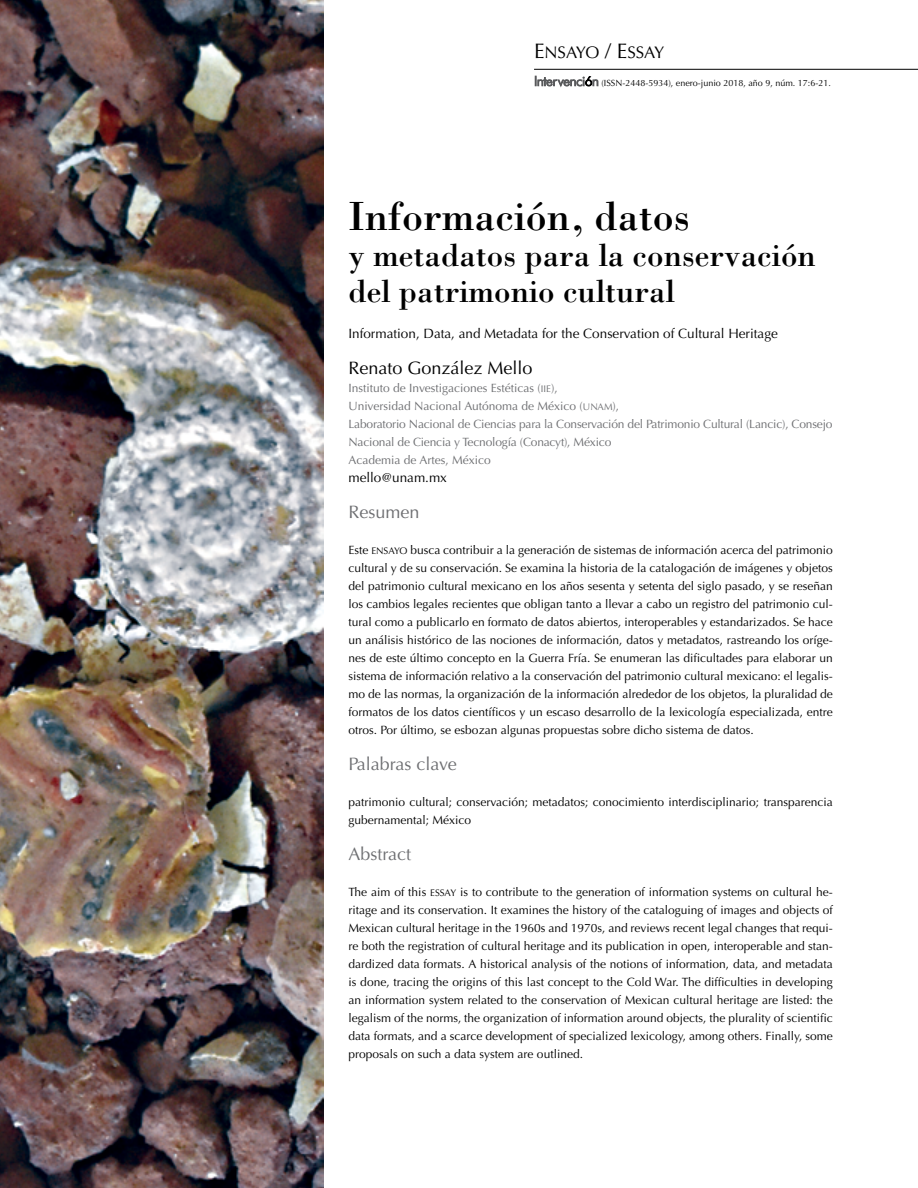
<style>
.page{position:relative;width:918px;height:1188px;background:#fff}
.page>*{position:absolute;margin:0;border:0;box-sizing:border-box;transform-origin:0 0}
.t1{font:42px "Bodoni Std";color:#000}
.t2{font:33px/36px "Bodoni Std";color:#000}
.t3{font:18px "Optima LT Std";color:#6d6e71}
.t4{font:18px "Optima LT Std";color:#000}
.t5{font:16.8px "Optima LT Std SC800";color:#000}
.t6{font:13.5px "Optima LT Std";color:#000}
.t7{font:12px/18px "Optima LT Std";color:#000;text-align:justify}
.t8{font:12px/18px "Optima LT Std";letter-spacing:-.015em;color:#6d6e71}
.t9{font:9px "Optima LT Std";color:#000}
.s1{font-size:21px}
.s2{font-family:"Futura BT";font-weight:300;font-size:13.5px;color:#58595b}
.s3{font-family:"Futura BT";font-weight:300;font-size:13.5px}
.s4{font-family:"Optima LT Std SC800";font-size:9.6px}
</style>
<div class="page">
<hr style="left:534px;top:69px;width:384px;height:1px;background:#000">
<svg style="left:535px;top:76px;width:64px;height:11px"></svg>
<img style="left:0;top:0;width:323px;height:1188px">
<h3 class="t5" style="left:534px;top:43px;width:132px"><span class="s1">E</span>NSAYO <span class="s1">/ E</span>SSAY</h3>
<p class="t9" style="left:534px;top:78px;width:298px"><span class="s2">Intervenci</span><span class="s3">ó</span><span class="s2">n</span> (ISSN-2448-5934), enero-junio 2018, año 9, núm. 17:6-21.</p>
<h1 class="t1" style="left:348px;top:190px;width:343px">Información, datos</h1>
<h2 class="t2" style="left:348px;top:236px;width:469px">y metadatos para la conservación del patrimonio cultural</h2>
<p class="t6" style="left:348px;top:326px;width:431px">Information, Data, and Metadata for the Conservation of Cultural Heritage</p>
<h3 class="t4" style="left:348px;top:357px;width:186px">Renato González Mello</h3>
<p class="t8" style="left:348px;top:379px;width:486px">Instituto de Investigaciones Estéticas (<span class="s4">IIE</span>),<br>Universidad Nacional Autónoma de México (<span class="s4">UNAM</span>),<br>Laboratorio Nacional de Ciencias para la Conservación del Patrimonio Cultural (Lancic), Consejo Nacional de Ciencia y Tecnología (Conacyt), México<br>Academia de Artes, México</p>
<p class="t6" style="left:348px;top:470px;width:100px">mello@unam.mx</p>
<h3 class="t3" style="left:348px;top:501px;width:73px">Resumen</h3>
<p class="t7" style="left:348px;top:541px;width:486px">Este <span class="s4">ENSAYO</span> busca contribuir a la generación de sistemas de información acerca del patrimonio cultural y de su conservación. Se examina la historia de la catalogación de imágenes y objetos del patrimonio cultural mexicano en los años sesenta y setenta del siglo pasado, y se reseñan los cambios legales recientes que obligan tanto a llevar a cabo un registro del patrimonio cul&shy;tural como a publicarlo en formato de datos abiertos, interoperables y estandarizados. Se hace un análisis histórico de las nociones de información, datos y metadatos, rastreando los oríge&shy;nes de este último concepto en la Guerra Fría. Se enumeran las dificultades para elaborar un sistema de información relativo a la conservación del patrimonio cultural mexicano: el legalis&shy;mo de las normas, la organización de la información alrededor de los objetos, la pluralidad de formatos de los datos científicos y un escaso desarrollo de la lexicología especializada, entre otros. Por último, se esbozan algunas propuestas sobre dicho sistema de datos.</p>
<h3 class="t3" style="left:348px;top:753px;width:110px">Palabras clave</h3>
<p class="t7" style="left:348px;top:793px;width:486px">patrimonio cultural; conservación; metadatos; conocimiento interdisciplinario; transparencia gubernamental; México</p>
<h3 class="t3" style="left:348px;top:843px;width:64px">Abstract</h3>
<p class="t7" style="left:348px;top:883px;width:486px">The aim of this <span class="s4">ESSAY</span> is to contribute to the generation of information systems on cultural he&shy;ritage and its conservation. It examines the history of the cataloguing of images and objects of Mexican cultural heritage in the 1960s and 1970s, and reviews recent legal changes that requi&shy;re both the registration of cultural heritage and its publication in open, interoperable and stan&shy;dardized data formats. A historical analysis of the notions of information, data, and metadata is done, tracing the origins of this last concept to the Cold War. The difficulties in developing an information system related to the conservation of Mexican cultural heritage are listed: the legalism of the norms, the organization of information around objects, the plurality of scientific data formats, and a scarce development of specialized lexicology, among others. Finally, some proposals on such a data system are outlined.</p>
</div>
